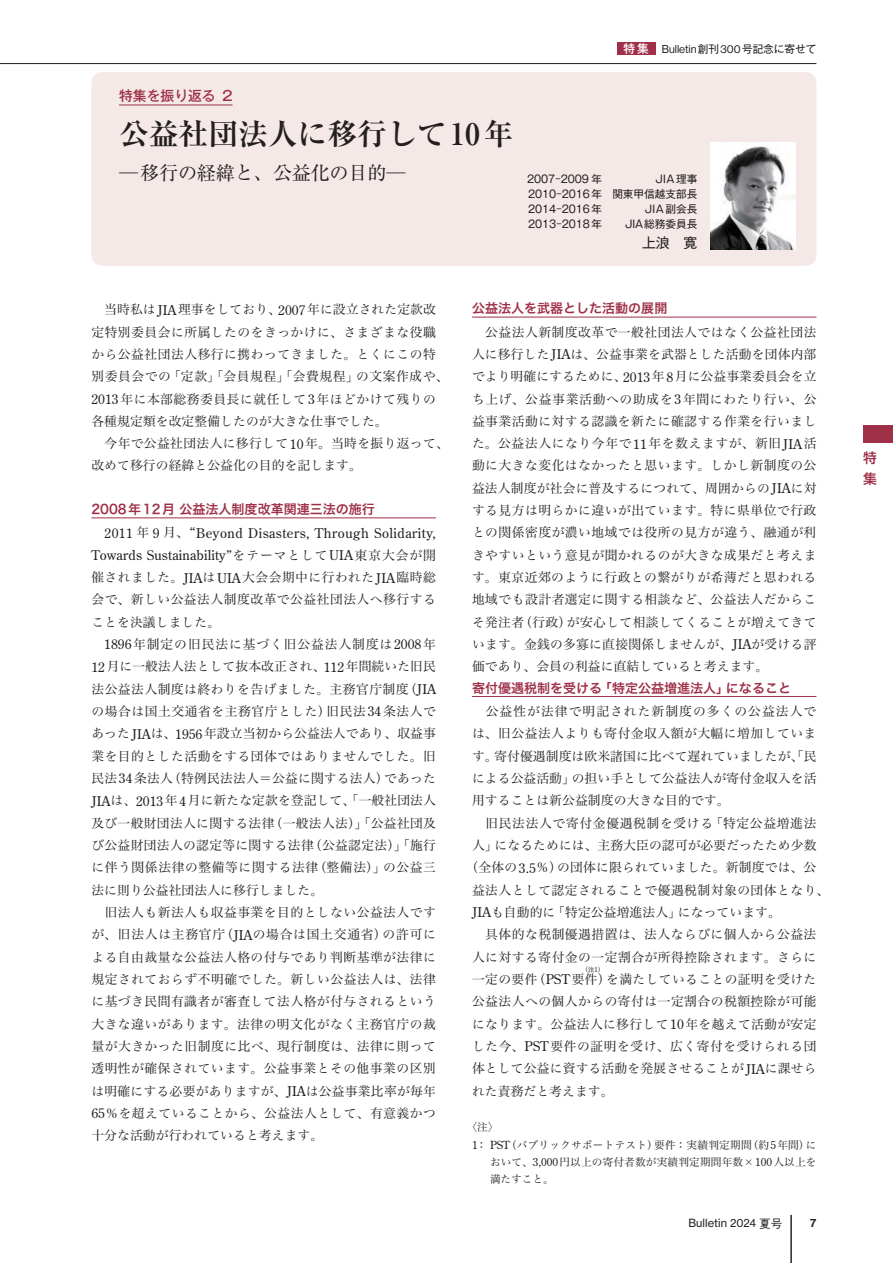
<style>
.page{position:relative;width:893px;height:1263px;background:#fff}
.page>*{position:absolute;margin:0;border:0;box-sizing:border-box;transform-origin:0 0}
.t1{font:700 29.7px "Ryumin Pro";color:#231f20}
.t2{font:19.2px "Ryumin Pro";letter-spacing:-.01em;color:#231f20}
.t3{font:500 13.8px "Gothic MB101 Pro";color:#9f3048}
.t4{font:13.8px "Gothic MB101 Pro";color:#231f20}
.t5{font:500 13.8px/21px "UD Shin M Go Pro";color:#9f3048}
.t6{font:13.35px/22.4px "Century Old Style Std";letter-spacing:.035em;color:#231f20;text-align:right}
.t7{font:13.05px "Hira Kaku Pro N W6";color:#9f3048}
.t8{font:13.05px "Hira Kaku Pro N W6";color:#9f3048;scale:.95 1}
.t9{font:12.75px/22.4px "Hira Min Pro W3";letter-spacing:.04em;color:#231f20;text-align:justify}
.t10{font:12.75px "Hira Min Pro W3";letter-spacing:.01em;color:#231f20}
.t11{font:12.75px "Hira Min Pro W3";letter-spacing:.015em;color:#231f20}
.t12{font:12.75px "Hira Min Pro W3";letter-spacing:.085em;color:#231f20}
.t13{font:11.7px "N Haas Grotesk DS Pro 65 Md";color:#231f20}
.t14{font:11.1px "N Haas Grotesk DS Pro 55 Rg";color:#231f20}
.t15{font:11.1px "N Haas Grotesk TX Pro 55 Rg";letter-spacing:.005em;color:#231f20}
.t16{font:10.65px/18px "Hira Min Pro W3";letter-spacing:.02em;color:#231f20}
.t17{font:10.65px/14.9px "Gothic MB101 Pro";color:#231f20;text-align:justify}
.t18{font:6.45px "Hira Min Pro W3";color:#231f20}
.s1{font-family:"Hira Min Pro W3"}
.s2{font-family:"Gothic MB101 Pro";font-weight:500;font-size:11.7px;color:#fff}
.s3{font-family:"Gothic MB101 Pro";font-size:10.65px}
.s4{font-family:"Century Old Style Std";font-size:13.35px}
.s5{font-family:"Hira Min Pro W3";font-size:12.75px}
.s6{font-family:"Century Old Style Std";font-size:6.75px}
.s7{font-family:"Century Old Style Std";font-size:11.1px}
.s8{font-family:"Ryumin Pro";font-weight:300}
.s9{font-family:"Gothic BBB Pro";font-weight:500;font-size:11.7px}
</style>
<div class="page">
<div style="left:863px;top:425px;width:30px;height:17px;background:#9f3048"></div>
<hr style="left:791px;top:1215px;width:1px;height:48px;background:#231f20">
<hr style="left:0;top:63px;width:816px;height:1px;background:#231f20">
<div style="left:91px;top:72px;width:725px;height:194px;background:#f4e9e6;border-radius:11px"></div>
<img style="left:710px;top:143px;width:85px;height:106px">
<hr style="left:91px;top:518px;width:345px;height:1px;background:#9f3048">
<hr style="left:472px;top:317px;width:344px;height:1px;background:#9f3048">
<hr style="left:472px;top:696px;width:344px;height:1px;background:#9f3048">
<hr style="left:119px;top:105px;width:113px;height:1px;background:#9f3048">
<div style="left:617px;top:43px;width:38px;height:12px;background:#9f3048"></div>
<p class="t3" style="left:119px;top:84px;width:115px">特集を振り返る 2</p>
<h1 class="t1" style="left:119px;top:110px;width:396px">公益社団法人に移行して10年</h1>
<h2 class="t2" style="left:119px;top:158px;width:288px"><span class="s1">̶</span>移行の経緯と、公益化の目的<span class="s1">̶</span></h2>
<p class="t14" style="left:623px;top:43px;width:194px"><span class="s2">特集</span> Bulletin<span class="s3">創刊</span>300<span class="s3">号記念に寄せて</span></p>
<p class="t17" style="left:527px;top:170px;width:77px">2007-2009 年</p>
<p class="t17" style="left:528px;top:170px;width:171px;text-indent:127px">JIA理事2010-2016 年 関東甲信越支部長2014-2016年</p>
<p class="t17" style="left:645px;top:200px;width:54px">JIA副会長</p>
<p class="t17" style="left:528px;top:215px;width:76px">2013-2018年</p>
<p class="t17" style="left:625px;top:215px;width:74px">JIA総務委員長</p>
<p class="t4" style="left:642px;top:231px;width:57px">上浪　寛</p>
<p class="t9" style="left:91px;top:297px;width:359px;text-align:left">　当時私は<span class="s4">JIA</span>理事をしており、<span class="s4">2007</span>年に設立された定款改定特別委員会に所属したのをきっかけに、さまざまな役職から公益社団法人移行に携わってきました。とくにこの特別委員会での「定款」「会員規程」「会費規程」の文案作成や、<br><span class="s4">2013</span>年に本部総務委員長に就任して<span class="s4">3</span>年ほどかけて残りの各種規定類を改定整備したのが大きな仕事でした。<br>　今年で公益社団法人に移行して<span class="s4">10</span>年。当時を振り返って、改めて移行の経緯と公益化の目的を記します。</p>
<p class="t8" style="left:91px;top:497px;width:300px">2008年12月 公益法人制度改革関連三法の施行</p>
<p class="t6" style="left:91px;top:522px;width:346px">2011 <span class="s5">年</span> 9 <span class="s5">月、“</span>Beyond Disasters, Through Solidarity,<br>Towards Sustainability<span class="s5">”をテーマとして</span>UIA<span class="s5">東京大会が開</span></p>
<p class="t9" style="left:91px;top:565px;width:346px">催されました。<span class="s4">JIA</span>は<span class="s4">UIA</span>大会会期中に行われた<span class="s4">JIA</span>臨時総会で、新しい公益法人制度改革で公益社団法人へ移行することを決議しました。</p>
<p class="t9" style="left:91px;top:632px;width:346px;text-align:left;text-indent:13px"><span class="s4">1896</span>年制定の旧民法に基づく旧公益法人制度は<span class="s4">2008</span>年<br><span class="s4">12</span>月に一般法人法として抜本改正され、<span class="s4">112</span>年間続いた旧民法公益法人制度は終わりを告げました。主務官庁制度（<span class="s4">JIA</span>の場合は国土交通省を主務官庁とした）旧民法<span class="s4">34</span>条法人であった<span class="s4">JIA</span>は、<span class="s4">1956</span>年設立当初から公益法人であり、収益事業を目的とした活動をする団体ではありませんでした。旧民法<span class="s4">34</span>条法人（特例民法法人＝公益に関する法人）であった<br><span class="s4">JIA</span>は、<span class="s4">2013</span>年<span class="s4">4</span>月に新たな定款を登記して、「一般社団法人及び一般財団法人に関する法律（一般法人法）」「公益社団及び公益財団法人の認定等に関する法律（公益認定法）」「施行に伴う関係法律の整備等に関する法律（整備法）」の公益三法に則り公益社団法人に移行しました。<br>　旧法人も新法人も収益事業を目的としない公益法人ですが、旧法人は主務官庁（<span class="s4">JIA</span>の場合は国土交通省）の許可による自由裁量な公益法人格の付与であり判断基準が法律に規定されておらず不明確でした。新しい公益法人は、法律に基づき民間有識者が審査して法人格が付与されるという大きな違いがあります。法律の明文化がなく主務官庁の裁量が大きかった旧制度に比べ、現行制度は、法律に則って透明性が確保されています。公益事業とその他事業の区別は明確にする必要がありますが、<span class="s4">JIA</span>は公益事業比率が毎年<br><span class="s4">65</span>％を超えていることから、公益法人として、有意義かつ十分な活動が行われていると考えます。</p>
<p class="t7" style="left:472px;top:297px;width:197px">公益法人を武器とした活動の展開</p>
<p class="t9" style="left:472px;top:319px;width:346px">　公益法人新制度改革で一般社団法人ではなく公益社団法人に移行した<span class="s4">JIA</span>は、公益事業を武器とした活動を団体内部でより明確にするために、<span class="s4">2013</span>年<span class="s4">8</span>月に公益事業委員会を立ち上げ、公益事業活動への助成を<span class="s4">3</span>年間にわたり行い、公益事業活動に対する認識を新たに確認する作業を行いました。公益法人になり今年で<span class="s4">11</span>年を数えますが、新旧<span class="s4">JIA</span>活動に大きな変化はなかったと思います。しかし新制度の公益法人制度が社会に普及するにつれて、周囲からの<span class="s4">JIA</span>に対する見方は明らかに違いが出ています。特に県単位で行政との関係密度が濃い地域では役所の見方が違う、融通が利きやすいという意見が聞かれるのが大きな成果だと考えます。東京近郊のように行政との繋がりが希薄だと思われる地域でも設計者選定に関する相談など、公益法人だからこそ発注者（行政）が安心して相談してくることが増えてきています。金銭の多寡に直接関係しませんが、<span class="s4">JIA</span>が受ける評価であり、会員の利益に直結していると考えます。</p>
<p class="t7" style="left:472px;top:676px;width:321px">寄付優遇税制を受ける「特定公益増進法人」になること</p>
<p class="t12" style="left:472px;top:700px;width:346px">　公益性が法律で明記された新制度の多くの公益法人で</p>
<p class="t9" style="left:472px;top:721px;width:346px">は、旧公益法人よりも寄付金収入額が大幅に増加していま</p>
<p class="t10" style="left:472px;top:745px;width:346px">す。寄付優遇制度は欧米諸国に比べて遅れていましたが、「民</p>
<p class="t10" style="left:472px;top:767px;width:346px">による公益活動」の担い手として公益法人が寄付金収入を活</p>
<p class="t10" style="left:472px;top:790px;width:259px">用することは新公益制度の大きな目的です。</p>
<p class="t9" style="left:472px;top:810px;width:346px">　旧民法法人で寄付金優遇税制を受ける「特定公益増進法</p>
<p class="t10" style="left:472px;top:834px;width:346px">人」になるためには、主務大臣の認可が必要だったため少数</p>
<p class="t11" style="left:466px;top:857px;width:352px">（全体の<span class="s4">3.5</span>％）の団体に限られていました。新制度では、公</p>
<p class="t9" style="left:472px;top:877px;width:359px">益法人として認定されることで優遇税制対象の団体となり、</p>
<p class="t10" style="left:472px;top:901px;width:310px"><span class="s4">JIA</span>も自動的に「特定公益増進法人」になっています。</p>
<p class="t9" style="left:472px;top:922px;width:346px">　具体的な税制優遇措置は、法人ならびに個人から公益法</p>
<p class="t9" style="left:472px;top:944px;width:346px">人に対する寄付金の一定割合が所得控除されます。さらに</p>
<p class="t9" style="left:472px;top:967px;width:346px">一定の要件（<span class="s4">PST</span>要件）を満たしていることの証明を受けた</p>
<p class="t18" style="left:582px;top:964px;width:24px">（注<span class="s6">1</span>）</p>
<p class="t9" style="left:472px;top:989px;width:346px">公益法人への個人からの寄付は一定割合の税額控除が可能になります。公益法人に移行して<span class="s4">10</span>年を越えて活動が安定した今、<span class="s4">PST</span>要件の証明を受け、広く寄付を受けられる団体として公益に資する活動を発展させることが<span class="s4">JIA</span>に課せられた責務だと考えます。</p>
<p class="t16" style="left:472px;top:1117px;width:346px;text-indent:-5px">〈注〉<br><span class="s7">1</span>： <span class="s7">PST</span>（パブリックサポートテスト）要件：実績判定期間（約<span class="s7">5</span>年間）に</p>
<p class="t16" style="left:490px;top:1152px;width:328px;line-height:17px">おいて、<span class="s7">3,000</span>円以上の寄付者数が実績判定期間年数<span class="s8">×</span><span class="s7">100</span>人以上を満たすこと。</p>
<p class="t15" style="left:688px;top:1216px;width:95px">Bulletin 2024 <span class="s9">夏号</span></p>
<p class="t13" style="left:810px;top:1216px;width:8px">7</p>
<p class="t5" style="left:863px;top:446px;width:15px">特集</p>
</div>
